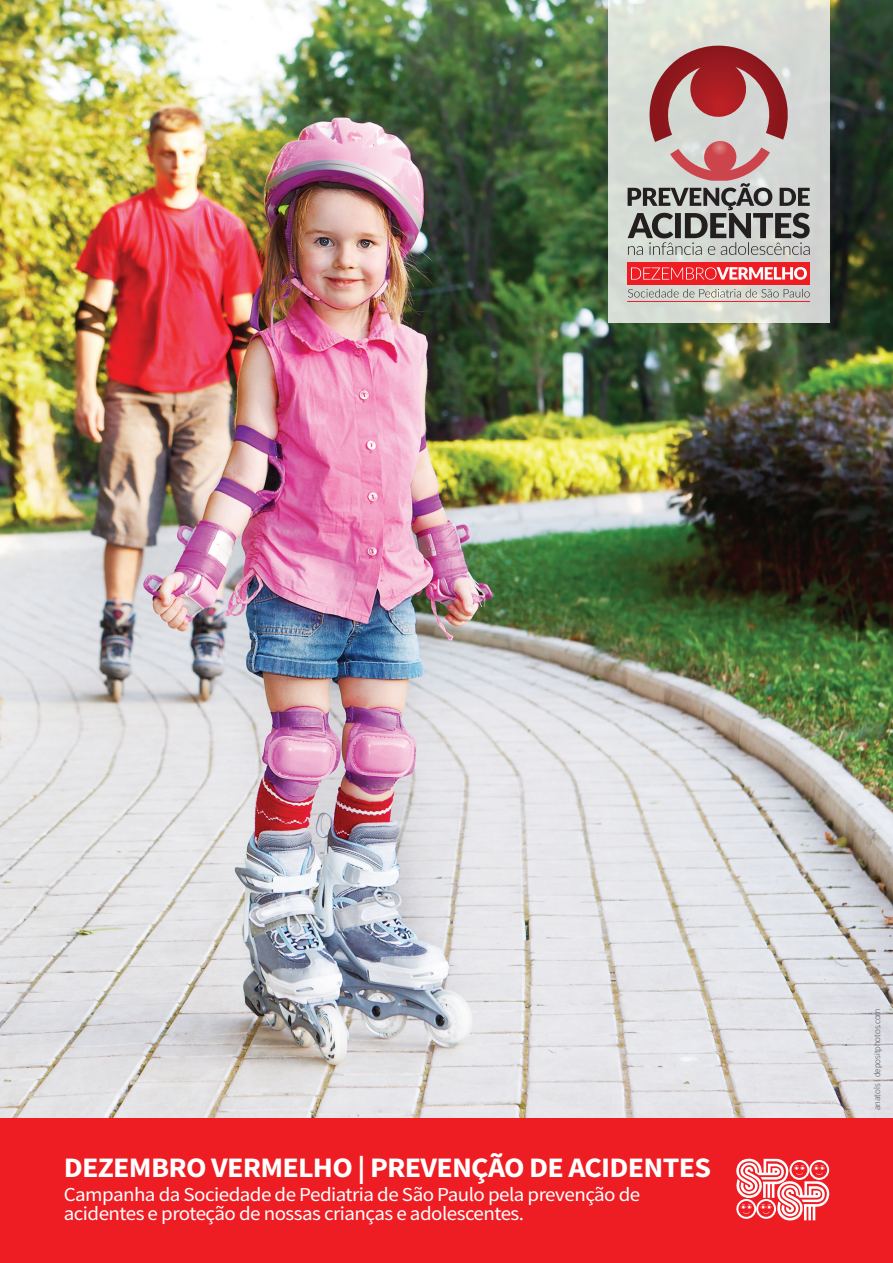
<style>
.page{position:relative;width:893px;height:1263px;background:#fff}
.page>*{position:absolute;margin:0;border:0;box-sizing:border-box;transform-origin:0 0}
.t1{font:700 28.2px "Source Sans Pro";letter-spacing:-.025em;color:#fff;scale:1.06 1}
.t2{font:19.8px/19.5px "Source Sans Pro";letter-spacing:-.025em;color:#fff;scale:1.06 1}
.t3{font:9px "Mosk Extra Light 200";color:#57585a}
</style>
<div class="page">
<img style="left:1px;top:0;width:892px;height:1118px">
<div style="left:1px;top:1118px;width:892px;height:145px;background:#ee1d23"></div>
<svg style="left:608px;top:0;width:221px;height:323px;fill:#d7dcd5"></svg>
<div style="left:628px;top:262px;width:182px;height:23px;background:#ee1d23"></div>
<svg style="left:628px;top:289px;width:182px;height:8px"></svg>
<hr style="left:628px;top:301px;width:182px;height:1px;background:#ee1d23">
<svg style="left:631px;top:267px;width:176px;height:13px"></svg>
<svg style="left:628px;top:46px;width:182px;height:209px"></svg>
<svg style="left:736px;top:1159px;width:93px;height:61px"></svg>
<p class="t1" style="left:64px;top:1149px;width:612px">DEZEMBRO VERMELHO | PREVENÇÃO DE ACIDENTES</p>
<p class="t2" style="left:64px;top:1184px;width:545px">Campanha da Sociedade de Pediatria de São Paulo pela prevenção de acidentes e proteção de nossas crianças e adolescentes.</p>
<p class="t3" style="left:872px;top:1110px;width:103px;rotate:-90deg">anatols | depositphotos.com</p>
</div>
